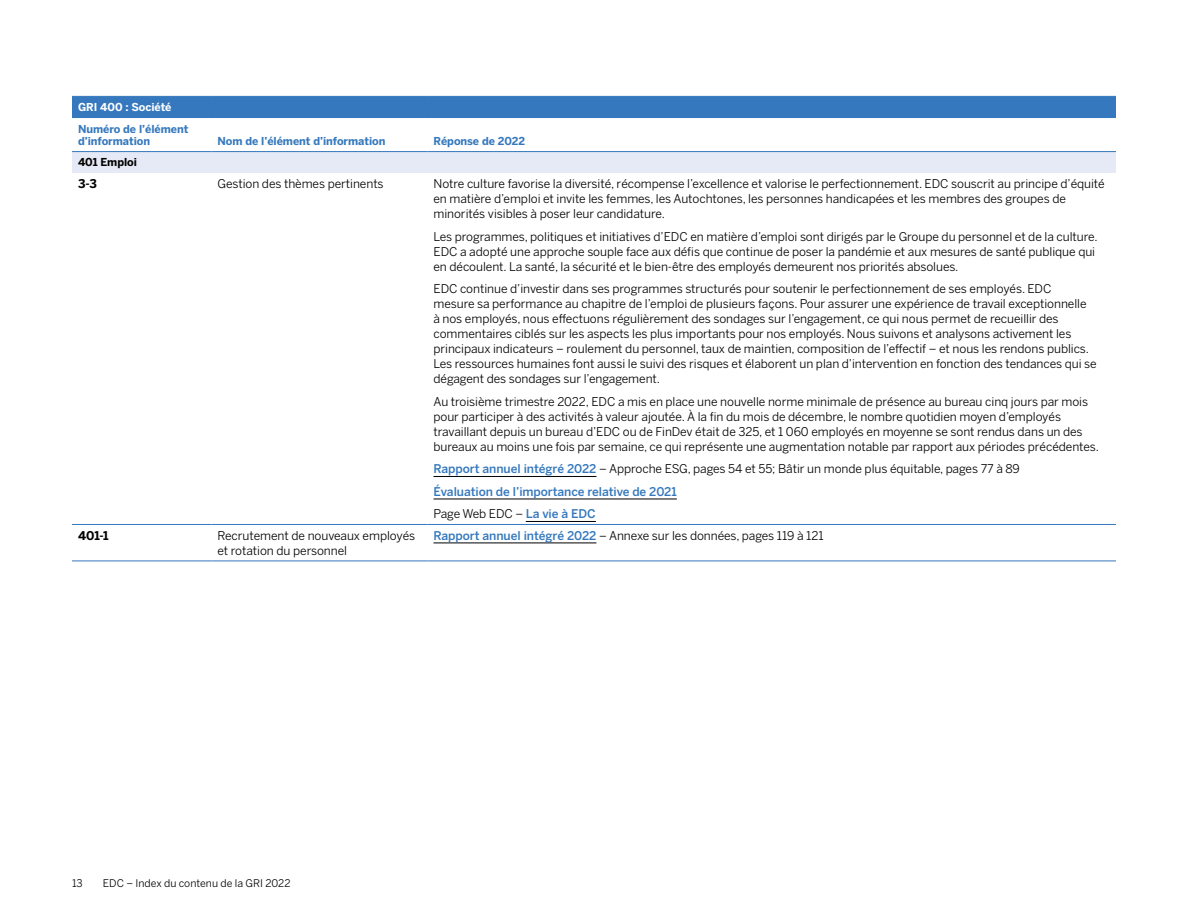
<style>
.page{position:relative;width:1188px;height:918px;background:#fff}
.page>*{position:absolute;margin:0;border:0;box-sizing:border-box;transform-origin:0 0}
.Table_Body{font:12px/15px "Benton Sans";letter-spacing:-.005em;color:#000}
.Table_Body-2{font:500 12px "Benton Sans";letter-spacing:-.005em;color:#3578bd}
.Table_Body-3{font:700 12px "Benton Sans";color:#000}
.table_title{font:700 10.8px/12px "Benton Sans";letter-spacing:-.005em;color:#3578bd}
.table_title-2{font:700 10.8px "Benton Sans";letter-spacing:-.005em;color:#fff}
.table_title-3{font:700 10.8px "Benton Sans";letter-spacing:-.005em;color:#000}
.t1{font:10.5px "Benton Sans";color:#000}
.s1{font-weight:500;color:#3578bd}
</style>
<div class="page">
<svg style="left:72px;top:97px;width:1044px;height:76px"></svg>
<hr style="left:72px;top:96px;width:140px;height:1px;background:#3578bd">
<hr style="left:212px;top:96px;width:216px;height:1px;background:#3578bd">
<hr style="left:428px;top:96px;width:688px;height:1px;background:#3578bd">
<hr style="left:72px;top:118px;width:140px;height:1px;background:#fff">
<hr style="left:212px;top:118px;width:216px;height:1px;background:#fff">
<hr style="left:428px;top:118px;width:688px;height:1px;background:#fff">
<hr style="left:72px;top:151px;width:140px;height:1px;background:#3578bd">
<hr style="left:212px;top:151px;width:216px;height:1px;background:#3578bd">
<hr style="left:428px;top:151px;width:688px;height:1px;background:#3578bd">
<hr style="left:72px;top:524px;width:140px;height:1px;background:#3578bd">
<hr style="left:212px;top:524px;width:216px;height:1px;background:#3578bd">
<hr style="left:428px;top:524px;width:688px;height:1px;background:#3578bd">
<hr style="left:72px;top:561px;width:140px;height:1px;background:#3578bd">
<hr style="left:212px;top:561px;width:216px;height:1px;background:#3578bd">
<hr style="left:428px;top:561px;width:688px;height:1px;background:#3578bd">
<hr style="left:434px;top:476px;width:162px;height:1px;background:#000">
<hr style="left:434px;top:499px;width:243px;height:1px;background:#000">
<hr style="left:526px;top:521px;width:70px;height:1px;background:#000">
<hr style="left:434px;top:543px;width:162px;height:1px;background:#000">
<p class="table_title-2" style="left:78px;top:101px;width:95px">GRI 400 : Société</p>
<p class="table_title" style="left:78px;top:123px;width:112px">Numéro de l’élément d’information</p>
<p class="table_title" style="left:218px;top:135px;width:170px">Nom de l’élément d’information</p>
<p class="table_title" style="left:434px;top:135px;width:93px">Réponse de 2022</p>
<p class="table_title-3" style="left:78px;top:156px;width:61px">401 Emploi</p>
<p class="Table_Body-3" style="left:78px;top:177px;width:20px">3-3</p>
<p class="Table_Body" style="left:218px;top:176px;width:168px">Gestion des thèmes pertinents</p>
<p class="Table_Body" style="left:434px;top:176px;width:673px">Notre culture favorise la diversité, récompense l’excellence et valorise le perfectionnement. EDC souscrit au principe d’équité en matière d’emploi et invite les femmes, les Autochtones, les personnes handicapées et les membres des groupes de minorités visibles à poser leur candidature.</p>
<p class="Table_Body" style="left:434px;top:229px;width:666px">Les programmes, politiques et initiatives d’EDC en matière d’emploi sont dirigés par le Groupe du personnel et de la culture.<br>EDC a adopté une approche souple face aux défis que continue de poser la pandémie et aux mesures de santé publique qui en découlent. La santé, la sécurité et le bien-être des employés demeurent nos priorités absolues.</p>
<p class="Table_Body" style="left:434px;top:281px;width:665px">EDC continue d’investir dans ses programmes structurés pour soutenir le perfectionnement de ses employés. EDC<br>mesure sa performance au chapitre de l’emploi de plusieurs façons. Pour assurer une expérience de travail exceptionnelle<br>à nos employés, nous effectuons régulièrement des sondages sur l’engagement, ce qui nous permet de recueillir des commentaires ciblés sur les aspects les plus importants pour nos employés. Nous suivons et analysons activement les principaux indicateurs – roulement du personnel, taux de maintien, composition de l’effectif – et nous les rendons publics.<br>Les ressources humaines font aussi le suivi des risques et élaborent un plan d’intervention en fonction des tendances qui se dégagent des sondages sur l’engagement.</p>
<p class="Table_Body" style="left:434px;top:394px;width:667px">Au troisième trimestre 2022, EDC a mis en place une nouvelle norme minimale de présence au bureau cinq jours par mois pour participer à des activités à valeur ajoutée. À la fin du mois de décembre, le nombre quotidien moyen d’employés travaillant depuis un bureau d’EDC ou de FinDev était de 325, et 1 060 employés en moyenne se sont rendus dans un des bureaux au moins une fois par semaine, ce qui représente une augmentation notable par rapport aux périodes précédentes.</p>
<p class="Table_Body" style="left:434px;top:461px;width:588px"><span class="s1">Rapport annuel intégré 2022</span> – Approche ESG, pages 54 et 55; Bâtir un monde plus équitable, pages 77 à 89</p>
<p class="Table_Body-2" style="left:434px;top:484px;width:245px">Évaluation de l’importance relative de 2021</p>
<p class="Table_Body" style="left:434px;top:506px;width:164px">Page Web EDC – <span class="s1">La vie à EDC</span></p>
<p class="Table_Body-3" style="left:78px;top:528px;width:32px">401-1</p>
<p class="Table_Body" style="left:218px;top:528px;width:199px">Recrutement de nouveaux employés et rotation du personnel</p>
<p class="Table_Body" style="left:434px;top:528px;width:392px"><span class="s1">Rapport annuel intégré 2022</span> – Annexe sur les données, pages 119 à 121</p>
<p class="t1" style="left:72px;top:877px;width:12px">13</p>
<p class="t1" style="left:103px;top:877px;width:189px">EDC – Index du contenu de la GRI 2022</p>
</div>
